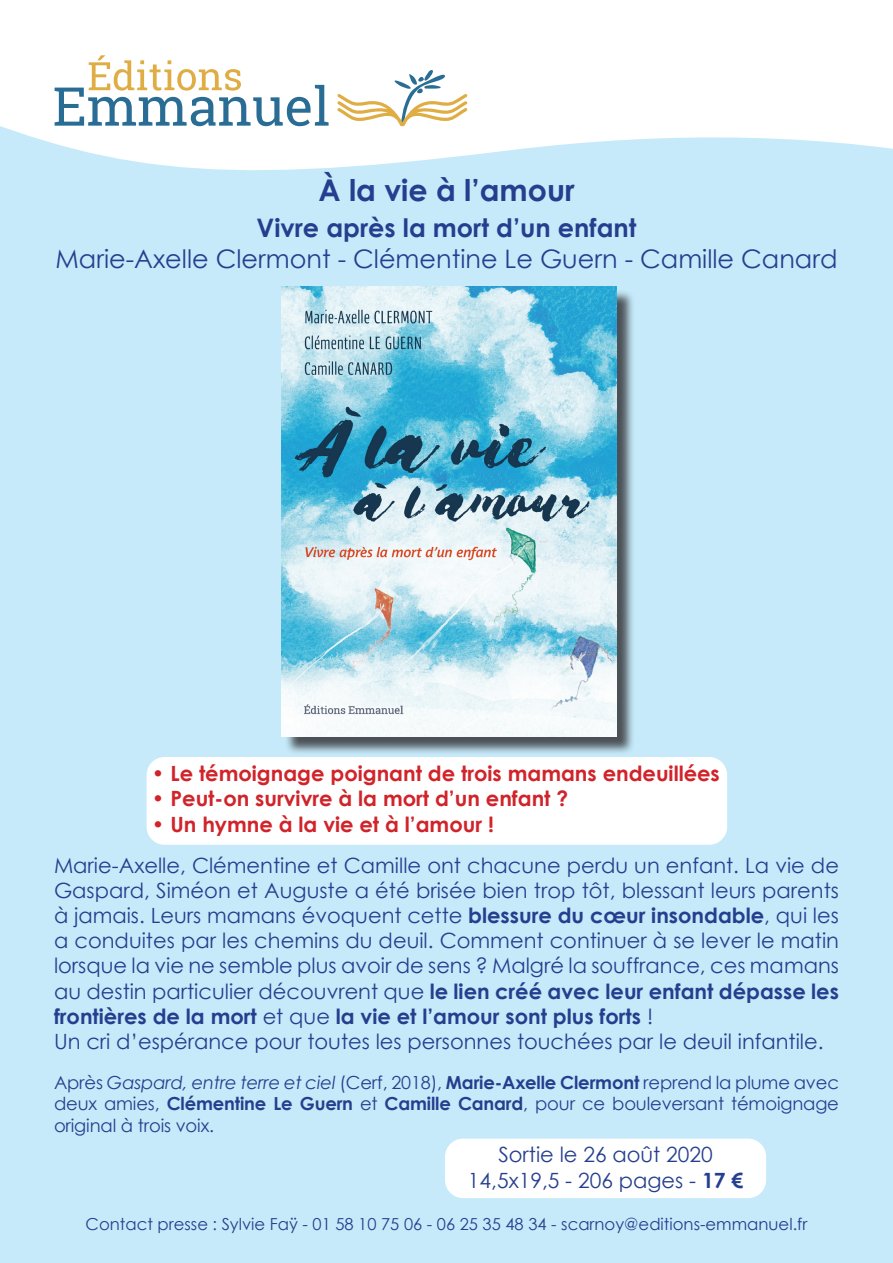
<style>
.page{position:relative;width:893px;height:1263px;background:#fff}
.page>*{position:absolute;margin:0;border:0;box-sizing:border-box;transform-origin:0 0}
.t1{font:700 30px "Century Gothic";color:#253f8e}
.t2{font:25.5px "Century Gothic";color:#253f8e}
.t3{font:700 25.5px "Century Gothic";color:#253f8e}
.t4{font:21px/25.2px "Century Gothic";color:#253f8e;text-align:justify}
.t5{font:700 21px "Century Gothic";color:#d1232a}
.t6{font:18px/21.6px "Century Gothic";letter-spacing:-.01em;color:#253f8e;text-align:justify}
.t7{font:16.5px "Century Gothic";color:#253f8e}
.s1{font-weight:700}
.s2{font-style:italic}
</style>
<div class="page">
<div style="left:0;top:17px;width:893px;height:1246px;background:#c6eafa"></div>
<svg style="left:0;top:17px;width:893px;height:154px;fill:#fff"></svg>
<svg style="left:336px;top:60px;width:131px;height:66px;background:#efebde"></svg>
<svg style="left:53px;top:48px;width:276px;height:78px;background:#d9e1e0"></svg>
<div style="left:284px;top:289px;width:351px;height:466px;background:#231f20;opacity:.75"></div>
<img style="left:282px;top:287px;width:334px;height:449px">
<div style="left:147px;top:757px;width:580px;height:88px;background:#fff;border-radius:18px"></div>
<div style="left:445px;top:1138px;width:321px;height:60px;background:#fff;border-radius:18px"></div>
<p class="t1" style="left:318px;top:167px;width:258px">À la vie à l’amour</p>
<p class="t3" style="left:256px;top:208px;width:381px">Vivre après la mort d’un enfant</p>
<p class="t2" style="left:56px;top:241px;width:783px">Marie-Axelle Clermont - Clémentine Le Guern - Camille Canard</p>
<p class="t5" style="left:152px;top:758px;width:569px">• Le témoignage poignant de trois mamans endeuillées</p>
<p class="t5" style="left:152px;top:783px;width:418px">• Peut-on survivre à la mort d’un enfant ?</p>
<p class="t5" style="left:152px;top:808px;width:343px">• Un hymne à la vie et à l’amour !</p>
<p class="t4" style="left:54px;top:852px;width:786px">Marie-Axelle, Clémentine et Camille ont chacune perdu un enfant. La vie de Gaspard, Siméon et Auguste a été brisée bien trop tôt, blessant leurs parents à jamais. Leurs mamans évoquent cette <span class="s1">blessure du cœur insondable</span>, qui les a conduites par les chemins du deuil. Comment continuer à se lever le matin lorsque la vie ne semble plus avoir de sens ? Malgré la souffrance, ces mamans au destin particulier découvrent que <span class="s1">le lien créé avec leur enfant dépasse les frontières de la mort</span> et que <span class="s1">la vie et l’amour sont plus forts</span> !</p>
<p class="t4" style="left:54px;top:1028px;width:771px">Un cri d’espérance pour toutes les personnes touchées par le deuil infantile.</p>
<p class="t6" style="left:54px;top:1071px;width:786px">Après <span class="s2">Gaspard, entre terre et ciel</span> (Cerf, 2018), <span class="s1">Marie-Axelle Clermont</span> reprend la plume avec deux amies, <span class="s1">Clémentine Le Guern</span> et <span class="s1">Camille Canard</span>, pour ce bouleversant témoignage original à trois voix.</p>
<p class="t4" style="left:498px;top:1142px;width:216px">Sortie le 26 août 2020</p>
<p class="t4" style="left:468px;top:1167px;width:277px">14,5x19,5 - 206 pages - <span class="s1">17 €</span></p>
<p class="t7" style="left:86px;top:1212px;width:723px">Contact presse : Sylvie Faÿ - 01 58 10 75 06 - 06 25 35 48 34 - scarnoy@editions-emmanuel.fr</p>
</div>
